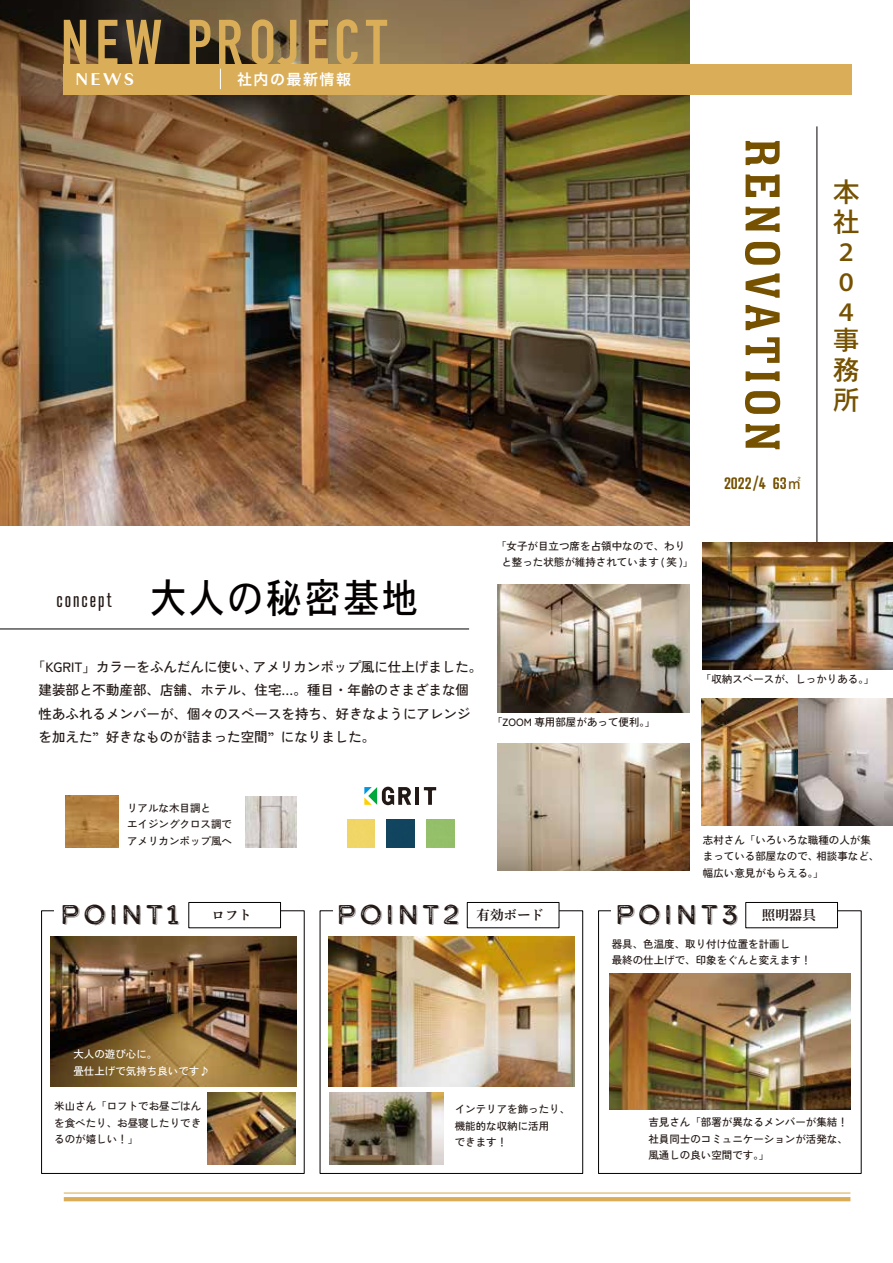
<style>
.page{position:relative;width:893px;height:1263px;background:#fff}
.page>*{position:absolute;margin:0;border:0;box-sizing:border-box;transform-origin:0 0}
.t1{font:51px "Neue Aachen Pro";letter-spacing:.1em;color:#755100}
.t2{font:40.5px "Heisei Kaku Go Std W5";letter-spacing:.06em;color:#040000;scale:.9 1}
.t3{font:27px "Calder Dark Grit Shadow";letter-spacing:.1em;color:#221815}
.t4{font:27px/29.7px "Heisei Kaku Go Std W5";color:#755100}
.t5{font:19.5px "Atrament";letter-spacing:.1em;color:#221815}
.t6{font:700 18px "Granville";color:#fff}
.t7{font:600 16.05px "Atrament";color:#755100}
.t8{font:15px "Hiragino Sans W6";letter-spacing:.1em;color:#fff}
.t9{font:500 13.5px/23.7px "Zen Kaku Gothic Antique";color:#221815}
.t10{font:13.5px "DNP Shuei Min Pr 6 B";color:#221815}
.t11{font:500 10.5px/16.5px "Zen Kaku Gothic Antique";color:#221815}
.t12{font:500 10.5px/16.5px "Zen Kaku Gothic Antique";color:#fff}
.s1{font-family:"Zen Kaku Gothic Antique";font-weight:500}
.s2{font-family:"DNP Shuei Min Pr 6 B";font-size:13.5px}
</style>
<div class="page">
<hr style="left:816px;top:126px;width:1px;height:442px;background:#040000">
<img style="left:497px;top:585px;width:192px;height:127px">
<img style="left:0;top:277px;width:689px;height:248px">
<img style="left:0;top:0;width:689px;height:277px">
<div style="left:320px;top:910px;width:263px;height:264px;border:1px solid #040000"></div>
<img style="left:347px;top:820px;width:28px;height:28px">
<img style="left:426px;top:820px;width:28px;height:28px">
<img style="left:386px;top:820px;width:28px;height:28px">
<img style="left:329px;top:1093px;width:114px;height:72px">
<img style="left:329px;top:936px;width:245px;height:150px">
<img style="left:51px;top:936px;width:246px;height:150px">
<img style="left:208px;top:1093px;width:88px;height:72px">
<img style="left:609px;top:973px;width:241px;height:136px">
<img style="left:246px;top:797px;width:51px;height:51px">
<img style="left:66px;top:795px;width:52px;height:53px">
<div style="left:333px;top:899px;width:134px;height:32px;background:#fff"></div>
<div style="left:467px;top:902px;width:92px;height:26px;background:#fff;border:1px solid #040000"></div>
<div style="left:598px;top:910px;width:264px;height:264px;border:1px solid #040000"></div>
<div style="left:611px;top:899px;width:135px;height:32px;background:#fff"></div>
<div style="left:745px;top:902px;width:93px;height:26px;background:#fff;border:1px solid #040000"></div>
<div style="left:41px;top:910px;width:264px;height:264px;border:1px solid #040000"></div>
<div style="left:54px;top:899px;width:135px;height:32px;background:#fff"></div>
<div style="left:188px;top:902px;width:93px;height:26px;background:#fff;border:1px solid #040000"></div>
<img style="left:702px;top:542px;width:191px;height:128px">
<img style="left:797px;top:699px;width:96px;height:127px">
<img style="left:702px;top:699px;width:95px;height:127px">
<img style="left:497px;top:743px;width:192px;height:127px">
<div style="left:64px;top:64px;width:788px;height:30px;background:#daae58"></div>
<svg style="left:64px;top:1197px;width:786px;height:4px;background:#daaf5b"></svg>
<hr style="left:64px;top:1192px;width:786px;height:1px;background:#daae58">
<svg style="left:64px;top:20px;width:22px;height:44px"></svg>
<svg style="left:98px;top:20px;width:19px;height:44px"></svg>
<svg style="left:126px;top:20px;width:35px;height:44px;background:#8e7340"></svg>
<svg style="left:190px;top:20px;width:20px;height:44px"></svg>
<svg style="left:219px;top:20px;width:23px;height:69px"></svg>
<svg style="left:252px;top:19px;width:44px;height:45px;background:#a5864d"></svg>
<svg style="left:309px;top:20px;width:19px;height:44px"></svg>
<svg style="left:337px;top:19px;width:21px;height:45px"></svg>
<svg style="left:366px;top:20px;width:21px;height:44px"></svg>
<svg style="left:424px;top:787px;width:12px;height:18px"></svg>
<hr style="left:415px;top:787px;width:4px;height:18px;background:#221815">
<svg style="left:364px;top:787px;width:47px;height:18px"></svg>
<hr style="left:0;top:628px;width:469px;height:1px;background:#040000">
<h3 class="t6" style="left:75px;top:66px;width:61px">NEWS</h3>
<h3 class="t8" style="left:237px;top:65px;width:115px">社内の最新情報</h3>
<h3 class="t5" style="left:56px;top:588px;width:57px">concept</h3>
<h2 class="t2" style="left:150px;top:573px;width:300px">大人の秘密基地</h2>
<p class="t9" style="left:39px;top:654px;width:445px;text-indent:-7px">「KGRIT」カラーをふんだんに使い、アメリカンポップ風に仕上げました。建装部と不動産部、店舗、ホテル、住宅…。種目・年齢のさまざまな個性あふれるメンバーが、個々のスペースを持ち、好きなようにアレンジを加えた” 好きなものが詰まった空間” になりました。</p>
<p class="t11" style="left:127px;top:799px;width:106px">リアルな木目調と<br>エイジングクロス調でアメリカンポップ風へ</p>
<p class="t11" style="left:501px;top:537px;width:193px;text-indent:-5px">「女子が目立つ席を占領中なので、わりと整った状態が維持されています ( 笑 )」</p>
<h1 class="t1" style="left:790px;top:139px;width:314px;rotate:90deg">RENOVATION</h1>
<h3 class="t7" style="left:724px;top:473px;width:80px">2022/4 63<span class="s1">㎡</span></h3>
<h3 class="t4" style="left:833px;top:177px;width:28px">本社<br>2<br>0<br>4事務所</h3>
<p class="t11" style="left:492px;top:714px;width:165px">「ZOOM 専用部屋があって便利。」</p>
<p class="t11" style="left:701px;top:671px;width:175px">「収納スペースが、しっかりある。」</p>
<p class="t11" style="left:703px;top:831px;width:178px">志村さん「いろいろな職種の人が集まっている部屋なので、相談事など、幅広い意見がもらえる。」</p>
<h3 class="t3" style="left:336px;top:896px;width:125px">POINT2</h3>
<h3 class="t3" style="left:60px;top:896px;width:194px">POINT1 <span class="s2">ロフト</span></h3>
<p class="t10" style="left:477px;top:908px;width:69px">有効ボード</p>
<h3 class="t3" style="left:615px;top:896px;width:203px">POINT3 <span class="s2">照明器具</span></h3>
<p class="t12" style="left:73px;top:1046px;width:138px">大人の遊び心に。<br>畳仕上げで気持ち良いです♪</p>
<p class="t11" style="left:54px;top:1098px;width:148px;text-align:justify">米山さん「ロフトでお昼ごはんを食べたり、お昼寝したりできるのが嬉しい！」</p>
<p class="t11" style="left:612px;top:935px;width:201px">器具、色温度、取り付け位置を計画し<br>最終の仕上げで、印象をぐんと変えます！</p>
<p class="t11" style="left:455px;top:1101px;width:117px">インテリアを飾ったり、機能的な収納に活用<br>できます！</p>
<p class="t11" style="left:648px;top:1114px;width:201px;text-align:justify">吉見さん「部署が異なるメンバーが集結！社員同士のコミュニケーションが活発な、風通しの良い空間です。」</p>
</div>
